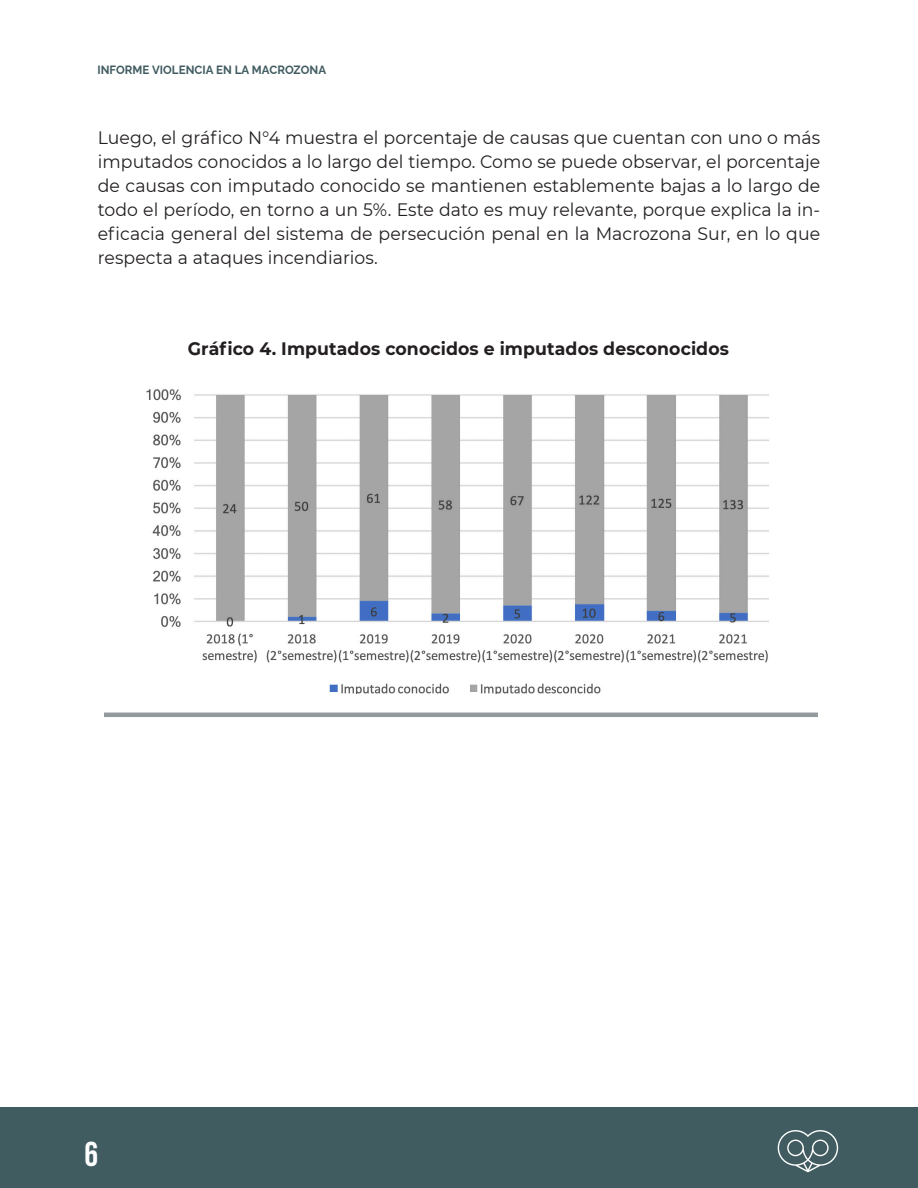
<style>
.page{position:relative;width:918px;height:1188px;background:#fff}
.page>*{position:absolute;margin:0;border:0;box-sizing:border-box;transform-origin:0 0}
.t1{font:700 34.5px "Bebas Neue";color:#fff}
.t2{font:18px/24px "Montserrat";letter-spacing:.005em;color:#231f20;text-align:justify;scale:.96 1}
.t3{font:700 18px "Montserrat";letter-spacing:.005em;color:#231f20;scale:.96 1}
.t4{font:700 12px "Raleway";letter-spacing:.005em;color:#415c61;scale:.96 1}
</style>
<div class="page">
<div style="left:0;top:1108px;width:918px;height:80px;background:#415c61"></div>
<svg style="left:778px;top:1130px;width:60px;height:42px"></svg>
<img style="left:146px;top:389px;width:623px;height:305px">
<hr style="left:104px;top:713px;width:714px;height:4px;background:#929a9e">
<p class="t4" style="left:97px;top:60px;width:240px">INFORME VIOLENCIA EN LA MACROZONA</p>
<p class="t2" style="left:98px;top:125px;width:754px">Luego, el gráfico N°4 muestra el porcentaje de causas que cuentan con uno o más imputados conocidos a lo largo del tiempo. Como se puede observar, el porcentaje de causas con imputado conocido se mantienen establemente bajas a lo largo de todo el período, en torno a un 5%. Este dato es muy relevante, porque explica la in&shy;eficacia general del sistema de persecución penal en la Macrozona Sur, en lo que respecta a ataques incendiarios.</p>
<p class="t3" style="left:188px;top:336px;width:565px">Gráfico 4. Imputados conocidos e imputados desconocidos</p>
<h1 class="t1" style="left:85px;top:1135px;width:15px">6</h1>
</div>
